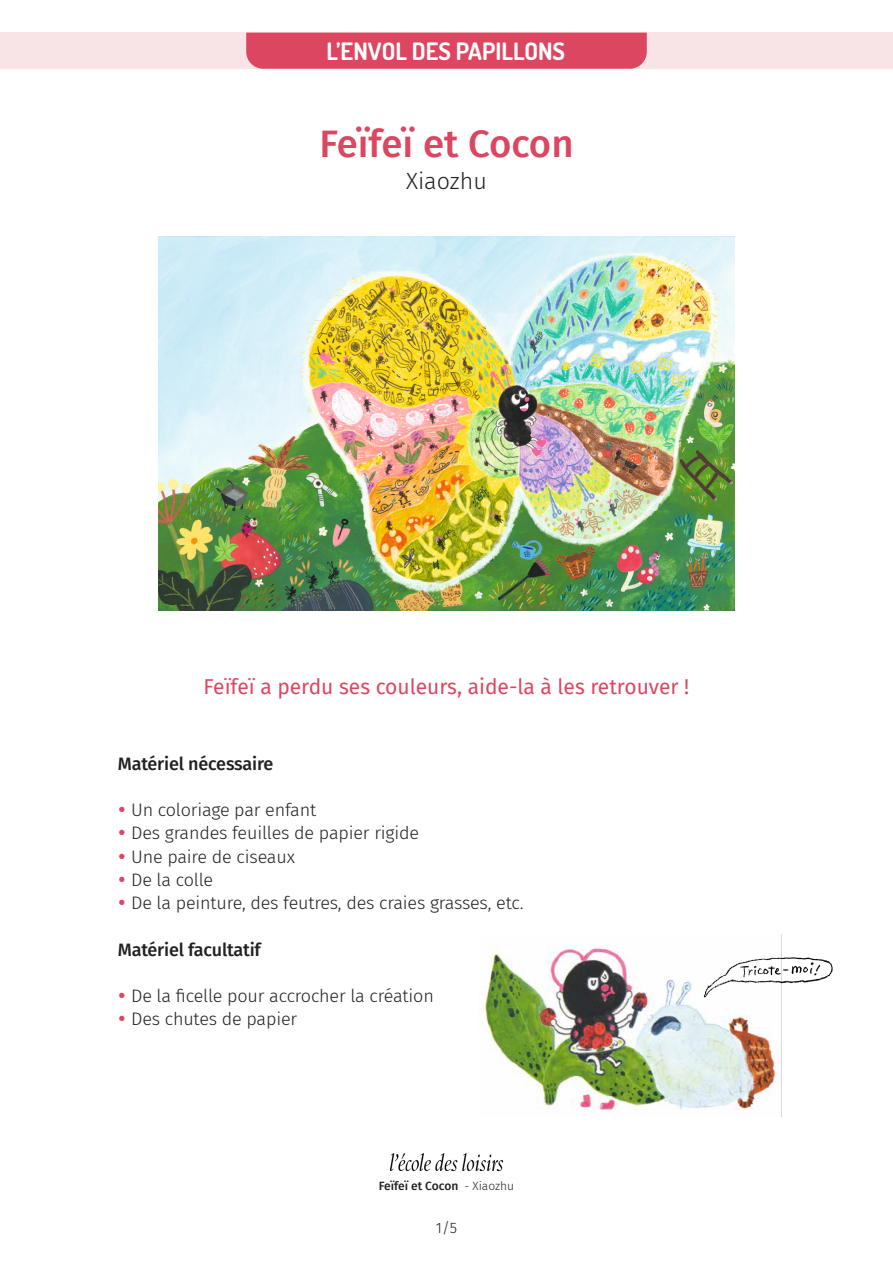
<style>
.page{position:relative;width:893px;height:1263px;background:#fff}
.page>*{position:absolute;margin:0;border:0;box-sizing:border-box;transform-origin:0 0}
.OUV_TIT{font:500 38.4px "Fira Sans";color:#dd4661}
.TITRE_MAXIMAX{font:700 24px "Dosis";color:#fff}
.OUV_AUTEUR{font:300 23.4px "Fira Sans";color:#231f20}
.OUV_RESUME{font:21px "Fira Sans";color:#dd4661}
.t1{font:300 18px "Fira Sans";letter-spacing:-.01em;color:#231f20}
.TC{font:500 18px "Fira Sans";letter-spacing:-.01em;color:#231f20}
.t2{font:300 15px "Fira Sans";color:#231f20}
.t3{font:500 12px "Fira Sans";color:#231f20}
.s1{font-weight:300}
</style>
<div class="page">
<div style="left:0;top:32px;width:893px;height:37px;background:#f8e4e7"></div>
<div style="left:246px;top:33px;width:401px;height:36px;background:#dd4661"></div>
<img style="left:391px;top:1153px;width:111px;height:17px">
<img style="left:158px;top:237px;width:577px;height:373px">
<img style="left:480px;top:934px;width:353px;height:182px">
<p class="TITRE_MAXIMAX" style="left:326px;top:36px;width:240px">L’ENVOL DES PAPILLONS</p>
<p class="OUV_TIT" style="left:319px;top:112px;width:256px">Feïfeï et Cocon</p>
<p class="OUV_AUTEUR" style="left:406px;top:165px;width:82px">Xiaozhu</p>
<p class="OUV_RESUME" style="left:204px;top:670px;width:487px">Feïfeï a perdu ses couleurs, aide-la à les retrouver !</p>
<p class="TC" style="left:118px;top:749px;width:157px">Matériel nécessaire</p>
<p class="t1" style="left:131px;top:797px;width:187px">Un coloriage par enfant</p>
<p class="t1" style="left:131px;top:820px;width:289px">Des grandes feuilles de papier rigide</p>
<p class="t1" style="left:131px;top:843px;width:165px">Une paire de ciseaux</p>
<p class="t1" style="left:131px;top:867px;width:84px">De la colle</p>
<p class="t1" style="left:131px;top:890px;width:394px">De la peinture, des feutres, des craies grasses, etc.</p>
<p class="TC" style="left:118px;top:935px;width:145px">Matériel facultatif</p>
<p class="t1" style="left:131px;top:983px;width:304px">De la ficelle pour accrocher la création</p>
<p class="t1" style="left:131px;top:1006px;width:168px">Des chutes de papier</p>
<p class="t3" style="left:379px;top:1176px;width:137px">Feïfeï et Cocon <span class="s1">- Xiaozhu</span></p>
<p class="t2" style="left:436px;top:1217px;width:22px">1/5</p>
</div>
